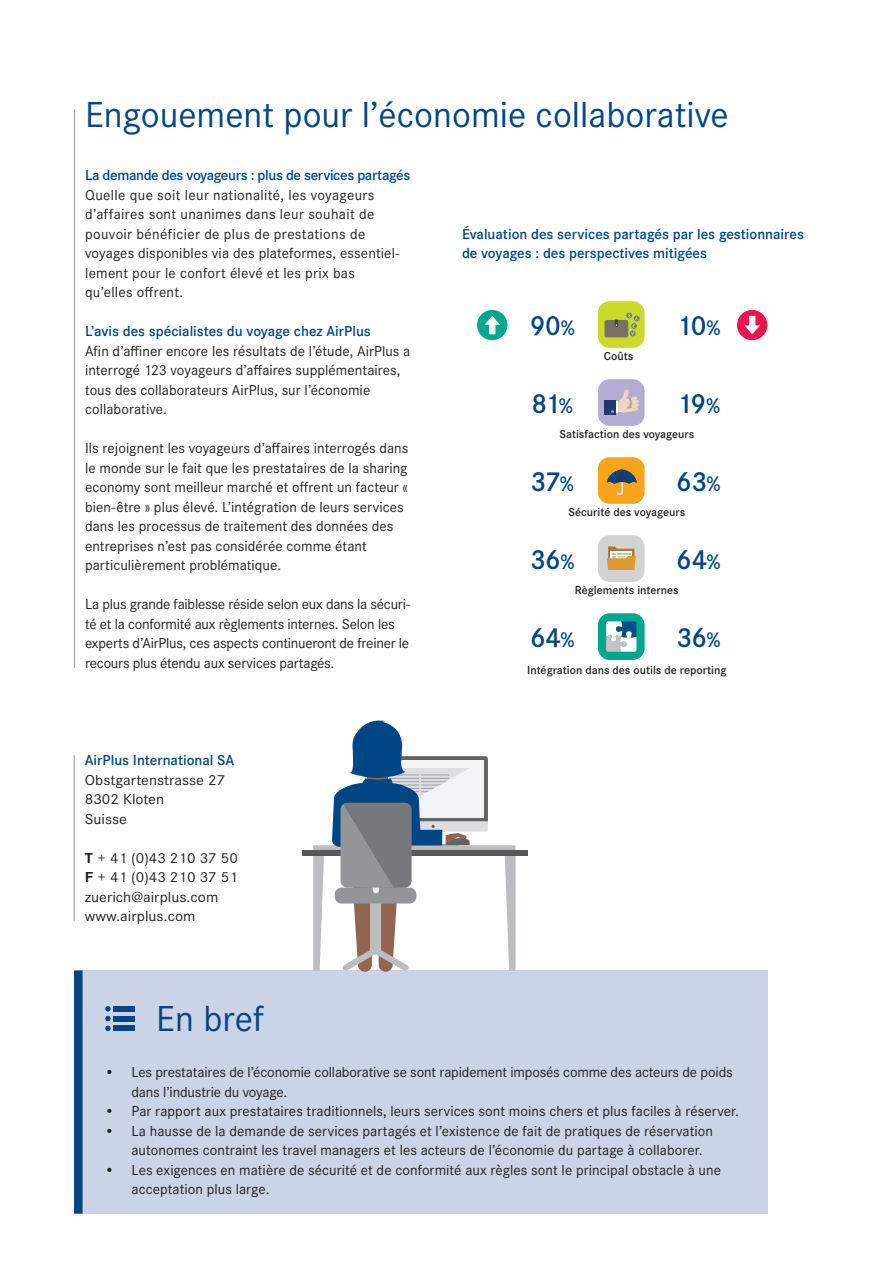
<style>
.page{position:relative;width:893px;height:1263px;background:#fff}
.page>*{position:absolute;margin:0;border:0;box-sizing:border-box;transform-origin:0 0}
.t1{font:37.5px "Corporate S";color:#004684}
.t2{font:600 28.5px "Corporate S";letter-spacing:-.025em;color:#004684}
.t3{font:15px/19.5px "Corporate S";letter-spacing:.005em;color:#231f20}
.t4{font:15px/19.5px "Corporate S";letter-spacing:-.015em;color:#231f20}
.t5{font:600 15px/19.5px "Corporate S";color:#004684}
.t6{font:15px/19.5px "Corporate S";letter-spacing:.005em;color:#231f20;scale:1.07 1}
.t7{font:600 15px "Corporate S";letter-spacing:-.025em;color:#004684}
.t8{font:600 12px "Corporate S";color:#231f20}
.s1{font-weight:700}
.s2{font-size:21.9px}
</style>
<div class="page">
<hr style="left:74px;top:109px;width:1px;height:559px;background:#939598">
<div style="left:79px;top:970px;width:688px;height:244px;background:#cbd3e6"></div>
<div style="left:74px;top:970px;width:9px;height:244px;background:#004684"></div>
<div style="left:114px;top:1026px;width:21px;height:5px;background:#004684"></div>
<div style="left:114px;top:1016px;width:21px;height:5px;background:#004684"></div>
<div style="left:114px;top:1006px;width:21px;height:5px;background:#004684"></div>
<svg style="left:105px;top:1006px;width:6px;height:25px"></svg>
<div style="left:598px;top:301px;width:47px;height:47px;background:#c9da2b;border-radius:12px"></div>
<div style="left:605px;top:320px;width:23px;height:17px;background:#787167;border-radius:2px"></div>
<svg style="left:615px;top:319px;width:3px;height:8px"></svg>
<svg style="left:626px;top:312px;width:13px;height:24px"></svg>
<div style="left:598px;top:379px;width:47px;height:47px;background:#b5acd4;border-radius:12px"></div>
<div style="left:604px;top:400px;width:12px;height:14px;background:#183c6b"></div>
<svg style="left:611px;top:389px;width:28px;height:24px"></svg>
<div style="left:598px;top:457px;width:47px;height:47px;background:#f9a51b;border-radius:12px"></div>
<svg style="left:607px;top:469px;width:30px;height:26px"></svg>
<div style="left:477px;top:310px;width:30px;height:30px;background:#00a78e;border-radius:50%"></div>
<svg style="left:484px;top:316px;width:16px;height:18px"></svg>
<div style="left:737px;top:310px;width:30px;height:30px;background:#ed1450;border-radius:50%"></div>
<svg style="left:744px;top:316px;width:16px;height:18px"></svg>
<div style="left:598px;top:613px;width:47px;height:47px;background:#00a78e;border-radius:12px"></div>
<svg style="left:606px;top:621px;width:30px;height:31px"></svg>
<div style="left:598px;top:535px;width:47px;height:47px;background:#d1d2d4;border-radius:12px"></div>
<svg style="left:607px;top:546px;width:29px;height:24px"></svg>
<div style="left:302px;top:850px;width:225px;height:5px;background:#57585a"></div>
<svg style="left:313px;top:720px;width:203px;height:252px"></svg>
<hr style="left:74px;top:755px;width:1px;height:166px;background:#939598">
<h1 class="t1" style="left:85px;top:93px;width:645px">Engouement pour l’économie collaborative</h1>
<p class="t7" style="left:85px;top:166px;width:327px">La demande des voyageurs : plus de services partagés</p>
<p class="t3" style="left:85px;top:185px;width:316px">Quelle que soit leur nationalité, les voyageurs d’affaires sont unanimes dans leur souhait de pouvoir bénéficier de plus de prestations de voyages disponibles via des plateformes, essentiel&shy;lement pour le confort élevé et les prix bas qu’elles offrent.</p>
<p class="t5" style="left:85px;top:322px;width:287px">L’avis des spécialistes du voyage chez AirPlus</p>
<p class="t3" style="left:85px;top:341px;width:327px">Afin d’affiner encore les résultats de l’étude, AirPlus a interrogé 123 voyageurs d’affaires supplémentaires, tous des collaborateurs AirPlus, sur l’économie collaborative.</p>
<p class="t3" style="left:85px;top:438px;width:325px">Ils rejoignent les voyageurs d’affaires interrogés dans le monde sur le fait que les prestataires de la sharing economy sont meilleur marché et offrent un facteur « bien-être » plus élevé. L’intégration de leurs services dans les processus de traitement des données des entreprises n’est pas considérée comme étant particulièrement problématique.</p>
<p class="t4" style="left:85px;top:594px;width:327px">La plus grande faiblesse réside selon eux dans la sécuri&shy;té et la conformité aux règlements internes. Selon les experts d’AirPlus, ces aspects continueront de freiner le recours plus étendu aux services partagés.</p>
<p class="t5" style="left:85px;top:751px;width:151px">AirPlus International SA</p>
<p class="t6" style="left:85px;top:770px;width:133px">Obstgartenstrasse 27<br>8302 Kloten<br>Suisse</p>
<p class="t6" style="left:85px;top:848px;width:145px"><span class="s1">T</span> + 41 (0)43 210 37 50<br><span class="s1">F</span> + 41 (0)43 210 37 51 zuerich@airplus.com www.airplus.com</p>
<h1 class="t1" style="left:156px;top:997px;width:109px">En bref</h1>
<p class="t5" style="left:462px;top:224px;width:344px">Évaluation des services partagés par les gestionnaires de voyages : des perspectives mitigées</p>
<h2 class="t2" style="left:530px;top:309px;width:47px">90<span class="s2">%</span></h2>
<h2 class="t2" style="left:676px;top:309px;width:46px">10<span class="s2">%</span></h2>
<p class="t8" style="left:604px;top:349px;width:31px">Coûts</p>
<h2 class="t2" style="left:532px;top:387px;width:43px">81<span class="s2">%</span></h2>
<h2 class="t2" style="left:677px;top:387px;width:45px">19<span class="s2">%</span></h2>
<p class="t8" style="left:559px;top:427px;width:136px">Satisfaction des voyageurs</p>
<h2 class="t2" style="left:531px;top:465px;width:45px">37<span class="s2">%</span></h2>
<h2 class="t2" style="left:676px;top:465px;width:46px">63<span class="s2">%</span></h2>
<p class="t8" style="left:568px;top:505px;width:118px">Sécurité des voyageurs</p>
<h2 class="t2" style="left:530px;top:543px;width:46px">36<span class="s2">%</span></h2>
<h2 class="t2" style="left:676px;top:543px;width:46px">64<span class="s2">%</span></h2>
<p class="t8" style="left:575px;top:583px;width:105px">Règlements internes</p>
<h2 class="t2" style="left:530px;top:621px;width:46px">64<span class="s2">%</span></h2>
<h2 class="t2" style="left:676px;top:621px;width:46px">36<span class="s2">%</span></h2>
<p class="t8" style="left:527px;top:663px;width:201px">Intégration dans des outils de reporting</p>
<p class="t3" style="left:132px;top:1062px;width:603px;text-indent:-27px">• Les prestataires de l’économie collaborative se sont rapidement imposés comme des acteurs de poids dans l’industrie du voyage.</p>
<p class="t3" style="left:105px;top:1101px;width:636px">• Par rapport aux prestataires traditionnels, leurs services sont moins chers et plus faciles à réserver.</p>
<p class="t3" style="left:132px;top:1121px;width:583px;text-indent:-27px">• La hausse de la demande de services partagés et l’existence de fait de pratiques de réservation autonomes contraint les travel managers et les acteurs de l’économie du partage à collaborer.</p>
<p class="t3" style="left:132px;top:1160px;width:591px;text-indent:-27px">• Les exigences en matière de sécurité et de conformité aux règles sont le principal obstacle à une acceptation plus large.</p>
</div>
